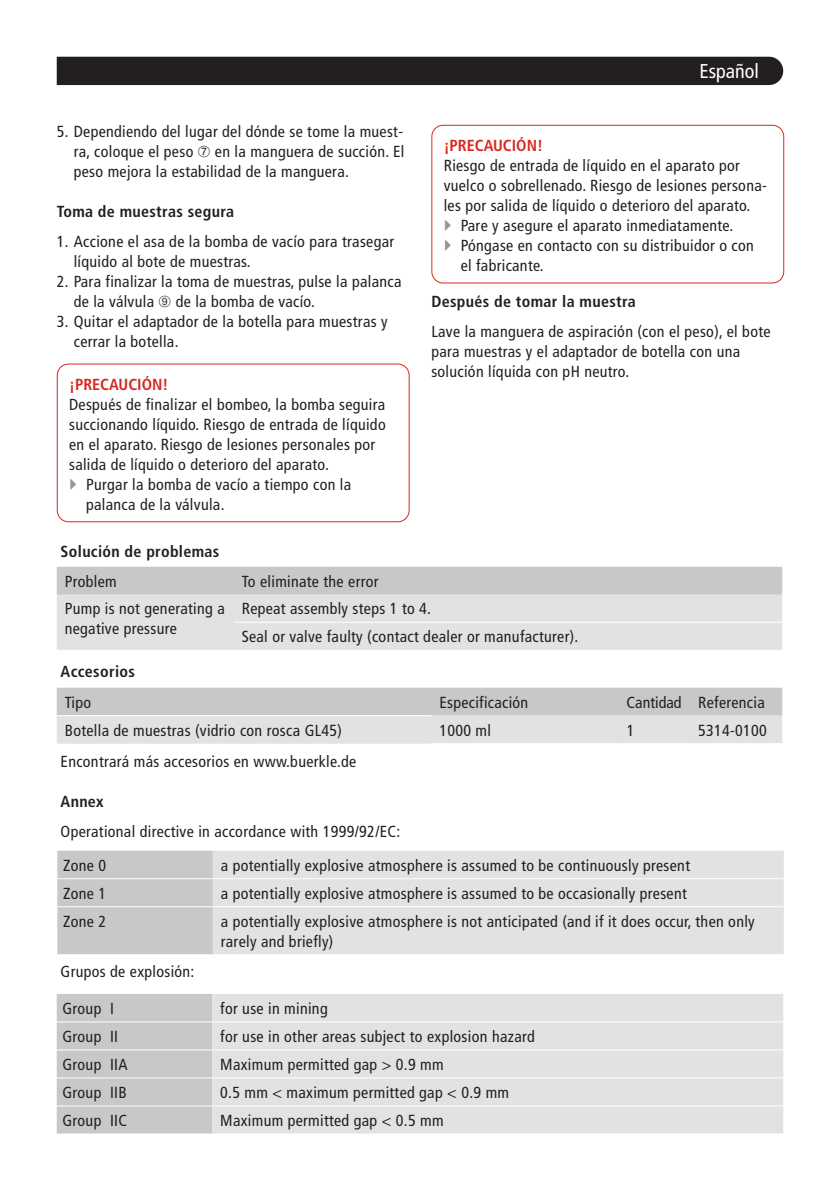
<style>
.page{position:relative;width:840px;height:1191px;background:#fff}
.page>*{position:absolute;margin:0;border:0;box-sizing:border-box;transform-origin:0 0}
.t1{font:condensed 20px "Frutiger LT Pro";color:#fff}
.t2{font:condensed 16px/20px "Frutiger LT Pro";letter-spacing:.02em;color:#231f20}
.t3{font:700 condensed 16px "Frutiger LT Pro";letter-spacing:.02em;color:#231f20}
.t4{font:700 condensed 16px "Frutiger LT Pro";color:#d8281e}
</style>
<div class="page">
<div style="left:57px;top:57px;width:725px;height:28px;background:#231f20"></div>
<div style="left:57px;top:363px;width:352px;height:159px;border:1px solid #d8281e;border-radius:11px"></div>
<div style="left:431px;top:125px;width:352px;height:158px;border:1px solid #d8281e;border-radius:11px"></div>
<svg style="left:57px;top:567px;width:724px;height:83px;background:#d8d9db"></svg>
<hr style="left:233px;top:622px;width:548px;height:1px;background:#fff">
<svg style="left:57px;top:687px;width:724px;height:56px;background:#d4d5d7"></svg>
<hr style="left:57px;top:715px;width:374px;height:1px;background:#fff">
<div style="left:57px;top:850px;width:156px;height:104px;background:#c7c8ca"></div>
<div style="left:213px;top:851px;width:570px;height:103px;background:#e1e2e4"></div>
<hr style="left:57px;top:878px;width:156px;height:1px;background:#fff">
<hr style="left:213px;top:878px;width:570px;height:1px;background:#fff">
<hr style="left:57px;top:906px;width:156px;height:1px;background:#fff">
<hr style="left:213px;top:906px;width:570px;height:1px;background:#fff">
<div style="left:57px;top:994px;width:155px;height:139px;background:#c7c8ca"></div>
<div style="left:212px;top:994px;width:570px;height:139px;background:#e1e2e4"></div>
<hr style="left:57px;top:1021px;width:155px;height:1px;background:#fff">
<hr style="left:212px;top:1021px;width:570px;height:1px;background:#fff">
<hr style="left:57px;top:1049px;width:155px;height:1px;background:#fff">
<hr style="left:212px;top:1049px;width:570px;height:1px;background:#fff">
<hr style="left:57px;top:1077px;width:155px;height:1px;background:#fff">
<hr style="left:212px;top:1077px;width:570px;height:1px;background:#fff">
<hr style="left:57px;top:1105px;width:155px;height:1px;background:#fff">
<hr style="left:212px;top:1105px;width:570px;height:1px;background:#fff">
<p class="t2" style="left:74px;top:121px;width:332px;text-align:justify;text-indent:-17px">5. Dependiendo del lugar del dónde se tome la muest&shy;ra, coloque el peso ➆ en la manguera de succión. El peso mejora la estabilidad de la manguera.</p>
<p class="t3" style="left:57px;top:202px;width:179px">Toma de muestras segura</p>
<p class="t2" style="left:74px;top:231px;width:322px;text-indent:-17px">1. Accione el asa de la bomba de vacío para trasegar líquido al bote de muestras.</p>
<p class="t2" style="left:74px;top:271px;width:329px;text-indent:-17px">2. Para finalizar la toma de muestras, pulse la palanca de la válvula ➈ de la bomba de vacío.</p>
<p class="t2" style="left:74px;top:311px;width:315px;text-indent:-17px">3. Quitar el adaptador de la botella para muestras y cerrar la botella.</p>
<p class="t4" style="left:69px;top:375px;width:101px">¡PRECAUCIÓN!</p>
<p class="t2" style="left:69px;top:394px;width:317px">Después de finalizar el bombeo, la bomba seguira</p>
<p class="t2" style="left:69px;top:414px;width:318px">succionando líquido. Riesgo de entrada de líquido</p>
<p class="t2" style="left:69px;top:434px;width:307px">en el aparato. Riesgo de lesiones personales por</p>
<p class="t2" style="left:69px;top:454px;width:261px">salida de líquido o deterioro del aparato.</p>
<p class="t2" style="left:86px;top:474px;width:266px">Purgar la bomba de vacío a tiempo con la</p>
<p class="t2" style="left:86px;top:494px;width:140px">palanca de la válvula.</p>
<p class="t3" style="left:61px;top:542px;width:160px">Solución de problemas</p>
<p class="t1" style="left:699px;top:60px;width:61px">Español</p>
<p class="t4" style="left:443px;top:136px;width:101px">¡PRECAUCIÓN!</p>
<p class="t2" style="left:443px;top:156px;width:298px">Riesgo de entrada de líquido en el aparato por</p>
<p class="t2" style="left:443px;top:176px;width:324px">vuelco o sobrellenado. Riesgo de lesiones persona-</p>
<p class="t2" style="left:443px;top:196px;width:308px">les por salida de líquido o deterioro del aparato.</p>
<p class="t2" style="left:460px;top:216px;width:274px">Pare y asegure el aparato inmediatamente.</p>
<p class="t2" style="left:460px;top:236px;width:294px">Póngase en contacto con su distribuidor o con</p>
<p class="t2" style="left:460px;top:256px;width:84px">el fabricante.</p>
<p class="t3" style="left:431px;top:292px;width:206px">Después de tomar la muestra</p>
<p class="t2" style="left:431px;top:321px;width:340px">Lave la manguera de aspiración (con el peso), el bote para muestras y el adaptador de botella con una solución líquida con pH neutro.</p>
<p class="t2" style="left:65px;top:571px;width:53px">Problem</p>
<p class="t2" style="left:241px;top:571px;width:138px">To eliminate the error</p>
<p class="t2" style="left:65px;top:599px;width:161px">Pump is not generating a negative pressure</p>
<p class="t2" style="left:241px;top:595px;width:338px;line-height:28px">Repeat assembly steps 1 to 4.<br>Seal or valve faulty (contact dealer or manufacturer).</p>
<p class="t3" style="left:61px;top:662px;width:76px">Accesorios</p>
<p class="t2" style="left:65px;top:692px;width:28px">Tipo</p>
<p class="t2" style="left:439px;top:692px;width:90px">Especificación</p>
<p class="t2" style="left:626px;top:692px;width:140px">Cantidad Referencia</p>
<p class="t2" style="left:65px;top:720px;width:279px">Botella de muestras (vidrio con rosca GL45)</p>
<p class="t2" style="left:439px;top:720px;width:53px">1000 ml</p>
<p class="t2" style="left:626px;top:720px;width:9px">1</p>
<p class="t2" style="left:697px;top:720px;width:70px">5314-0100</p>
<p class="t2" style="left:61px;top:751px;width:297px">Encontrará más accesorios en www.buerkle.de</p>
<p class="t3" style="left:61px;top:792px;width:45px">Annex</p>
<p class="t2" style="left:61px;top:821px;width:341px">Operational directive in accordance with 1999/92/EC:</p>
<p class="t2" style="left:63px;top:855px;width:45px">Zone 0</p>
<p class="t2" style="left:221px;top:855px;width:470px">a potentially explosive atmosphere is assumed to be continuously present</p>
<p class="t2" style="left:63px;top:883px;width:45px">Zone 1</p>
<p class="t2" style="left:221px;top:883px;width:467px">a potentially explosive atmosphere is assumed to be occasionally present</p>
<p class="t2" style="left:63px;top:911px;width:45px">Zone 2</p>
<p class="t2" style="left:221px;top:911px;width:535px">a potentially explosive atmosphere is not anticipated (and if it does occur, then only rarely and briefly)</p>
<p class="t2" style="left:61px;top:961px;width:135px">Grupos de explosión:</p>
<p class="t2" style="left:62px;top:998px;width:53px">Group I</p>
<p class="t2" style="left:220px;top:998px;width:109px">for use in mining</p>
<p class="t2" style="left:62px;top:1026px;width:57px">Group II</p>
<p class="t2" style="left:220px;top:1026px;width:316px">for use in other areas subject to explosion hazard</p>
<p class="t2" style="left:62px;top:1054px;width:67px">Group IIA</p>
<p class="t2" style="left:220px;top:1054px;width:225px">Maximum permitted gap &gt; 0.9 mm</p>
<p class="t2" style="left:62px;top:1082px;width:66px">Group IIB</p>
<p class="t2" style="left:220px;top:1082px;width:290px">0.5 mm &lt; maximum permitted gap &lt; 0.9 mm</p>
<p class="t2" style="left:62px;top:1110px;width:66px">Group IIC</p>
<p class="t2" style="left:220px;top:1110px;width:225px">Maximum permitted gap &lt; 0.5 mm</p>
</div>
